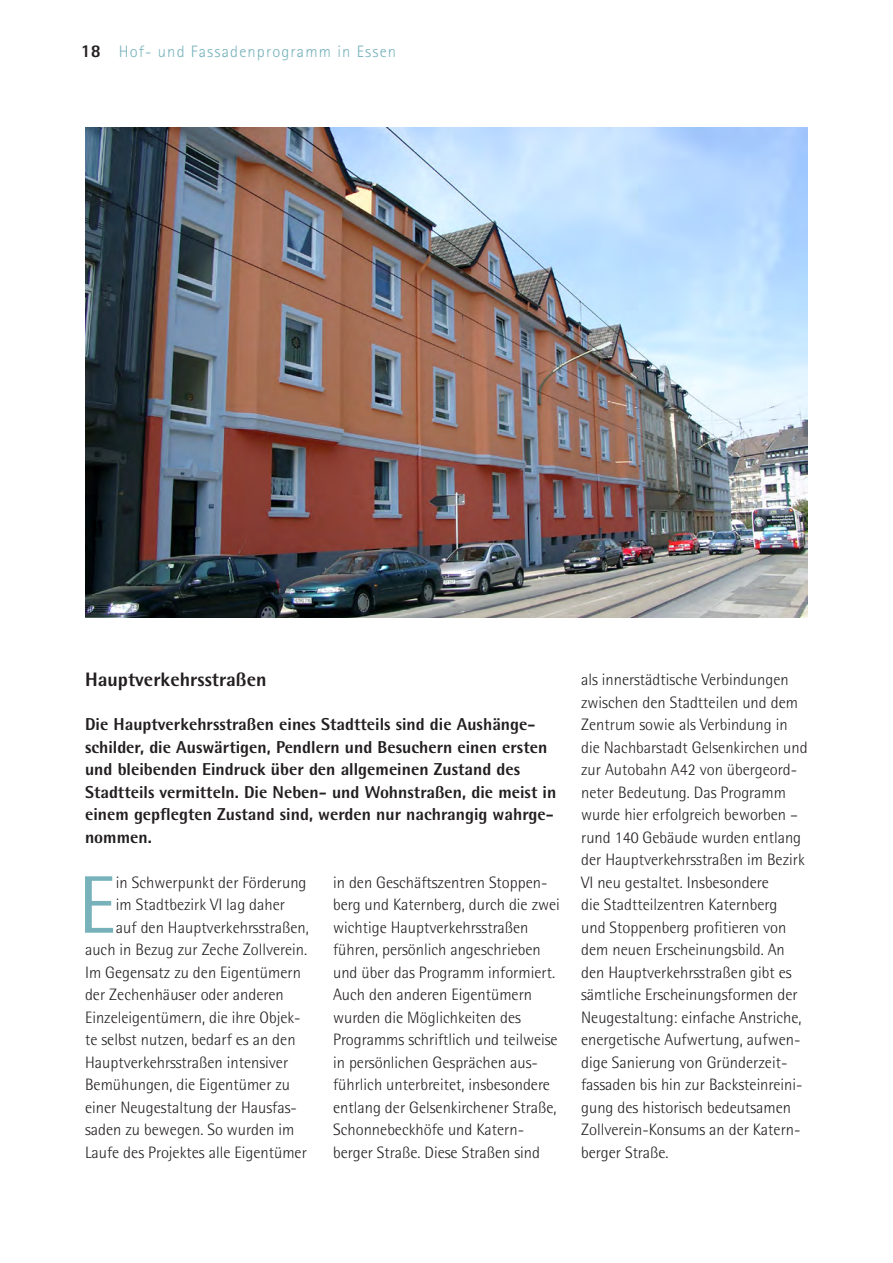
<style>
.page{position:relative;width:893px;height:1263px;background:#fff}
.page>*{position:absolute;margin:0;border:0;box-sizing:border-box;transform-origin:0 0}
.Initial{font:81.75px "Rotis Semi Sans";color:#77b2bb}
.Titel_03{font:800 19.5px "Rotis Semi Sans";color:#231f20}
.Vorspann{font:800 17.25px/22.5px "Rotis Semi Sans";color:#231f20}
.Initial-2{font:300 16.5px/22.5px "Rotis Semi Sans";color:#231f20}
.t1{font:300 16.5px "Rotis Sans Serif";letter-spacing:.07em;color:#77b2bb}
.s1{font-weight:800;font-size:18px;color:#231f20}
</style>
<div class="page">
<img style="left:85px;top:128px;width:723px;height:490px">
<p class="t1" style="left:81px;top:42px;width:317px"><span class="s1">18</span> Hof- und Fassadenprogramm in Essen</p>
<p class="Titel_03" style="left:85px;top:667px;width:183px">Hauptverkehrsstraßen</p>
<p class="Vorspann" style="left:85px;top:713px;width:473px">Die Hauptverkehrsstraßen eines Stadtteils sind die Aushänge&shy;schilder, die Auswärtigen, Pendlern und Besuchern einen ersten und bleibenden Eindruck über den allgemeinen Zustand des Stadtteils vermitteln. Die Neben- und Wohnstraßen, die meist in einem gepflegten Zustand sind, werden nur nachrangig wahrge&shy;nommen.</p>
<p class="Initial" style="left:78px;top:857px;width:39px">E</p>
<p class="Initial-2" style="left:116px;top:871px;width:192px">in Schwerpunkt der Förderung</p>
<p class="Initial-2" style="left:333px;top:871px;width:228px">in den Geschäftszentren Stoppen&shy;berg und Katernberg, durch die zwei wichtige Hauptverkehrsstraßen führen, persönlich angeschrieben und über das Programm informiert.<br>Auch den anderen Eigentümern wurden die Möglichkeiten des Programms schriftlich und teilweise in persönlichen Gesprächen aus&shy;führlich unterbreitet, insbesondere entlang der Gelsenkirchener Straße, Schonnebeckhöfe und Katern&shy;berger Straße. Diese Straßen sind</p>
<p class="Initial-2" style="left:116px;top:893px;width:171px">im Stadtbezirk VI lag daher</p>
<p class="Initial-2" style="left:116px;top:916px;width:194px">auf den Hauptverkehrsstraßen,</p>
<p class="Initial-2" style="left:85px;top:938px;width:224px">auch in Bezug zur Zeche Zollverein.</p>
<p class="Initial-2" style="left:85px;top:961px;width:217px">Im Gegensatz zu den Eigentümern</p>
<p class="Initial-2" style="left:85px;top:983px;width:200px">der Zechenhäuser oder anderen</p>
<p class="Initial-2" style="left:85px;top:1006px;width:217px">Einzeleigentümern, die ihre Objek-</p>
<p class="Initial-2" style="left:85px;top:1028px;width:212px">te selbst nutzen, bedarf es an den</p>
<p class="Initial-2" style="left:85px;top:1051px;width:205px">Hauptverkehrsstraßen intensiver</p>
<p class="Initial-2" style="left:85px;top:1073px;width:207px">Bemühungen, die Eigentümer zu</p>
<p class="Initial-2" style="left:85px;top:1096px;width:213px">einer Neugestaltung der Hausfas-</p>
<p class="Initial-2" style="left:85px;top:1118px;width:211px">saden zu bewegen. So wurden im</p>
<p class="Initial-2" style="left:85px;top:1141px;width:223px">Laufe des Projektes alle Eigentümer</p>
<p class="Initial-2" style="left:581px;top:668px;width:228px">als innerstädtische Verbindungen zwischen den Stadtteilen und dem Zentrum sowie als Verbindung in die Nachbarstadt Gelsenkirchen und zur Autobahn A42 von übergeord&shy;neter Bedeutung. Das Programm wurde hier erfolgreich beworben – rund 140 Gebäude wurden entlang der Hauptverkehrsstraßen im Bezirk VI neu gestaltet. Insbesondere<br>die Stadtteilzentren Katernberg<br>und Stoppenberg profitieren von dem neuen Erscheinungsbild. An den Hauptverkehrsstraßen gibt es sämtliche Erscheinungsformen der Neugestaltung: einfache Anstriche, energetische Aufwertung, aufwen&shy;dige Sanierung von Gründerzeit&shy;fassaden bis hin zur Backsteinreini&shy;gung des historisch bedeutsamen Zollverein-Konsums an der Katern&shy;berger Straße.</p>
</div>
